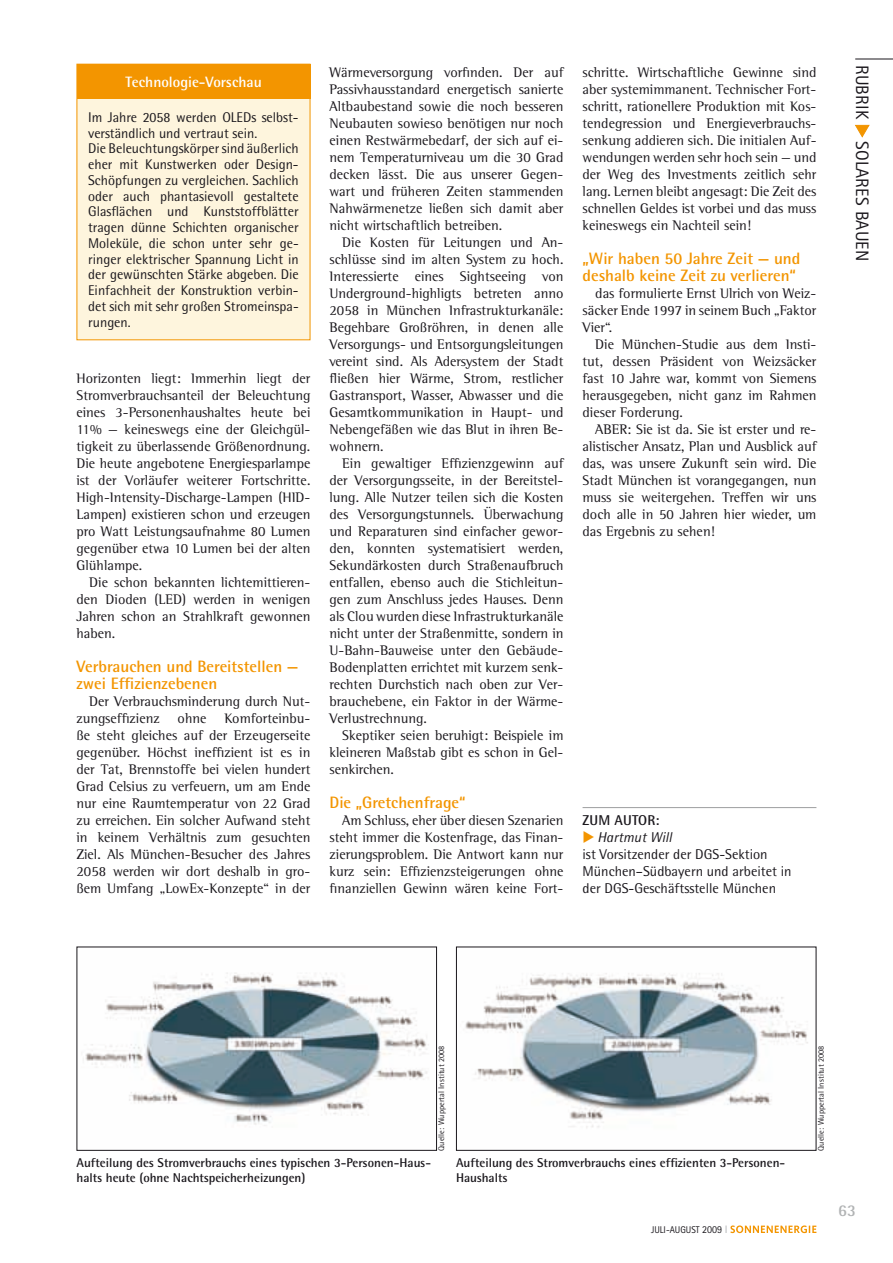
<style>
.page{position:relative;width:893px;height:1263px;background:#fff}
.page>*{position:absolute;margin:0;border:0;box-sizing:border-box;transform-origin:0 0}
.t1{font:18px "Rotis Sans Serif Std";letter-spacing:.01em;color:#1a171c}
.t2{font:700 16.5px/17px "Rotis Semi Sans Std";color:#f39500}
.t3{font:700 16.5px "Rotis Semi Sans Std";color:#b1b3b4}
.t4{font:700 15px "Rotis Semi Sans Std";color:#fff}
.t5{font:14.25px/17px "Rotis Semi Serif Std";color:#1a171c;text-align:justify}
.t6{font:14.25px/17px "Rotis Semi Sans Std";color:#1a171c}
.t7{font:700 14.25px "Rotis Semi Sans Std";letter-spacing:.01em;color:#1a171c}
.t8{font:14.1px/15.8px "Rotis Semi Sans Std";color:#1a171c}
.t9{font:700 12.75px/15px "Rotis Semi Sans Std";color:#1a171c}
.t10{font:9.75px "Rotis Sans Serif Std";color:#1a171c;scale:.95 1}
.t11{font:8.25px "Rotis Semi Sans Std";letter-spacing:.01em;color:#1a171c}
.s1{color:#f39500}
.s2{font-style:italic}
.s3{color:#0076bd}
.s4{font-size:10.65px}
.s5{font-size:10.8px;color:#b1b3b4}
</style>
<div class="page">
<svg style="left:730px;top:1225px;width:86px;height:8px"></svg>
<hr style="left:855px;top:59px;width:38px;height:1px;background:#1a171c">
<svg style="left:855px;top:125px;width:14px;height:12px"></svg>
<hr style="left:583px;top:807px;width:233px;height:1px;background:#9d9ea0">
<img style="left:83px;top:972px;width:346px;height:154px">
<div style="left:77px;top:946px;width:360px;height:205px;border:1px solid #1a171c"></div>
<img style="left:465px;top:973px;width:343px;height:155px">
<div style="left:456px;top:946px;width:360px;height:205px;border:1px solid #1a171c"></div>
<div style="left:77px;top:64px;width:233px;height:276px;background:#fef5dd"></div>
<div style="left:77px;top:64px;width:233px;height:34px;background:#f39500"></div>
<p class="t4" style="left:126px;top:72px;width:138px">Technologie-Vorschau</p>
<p class="t8" style="left:88px;top:109px;width:212px">Im Jahre 2058 werden OLEDs selbst&shy;verständlich und vertraut sein.<br>Die Beleuchtungskörper sind äußerlich eher mit Kunstwerken oder Design-Schöpfungen zu vergleichen. Sachlich oder auch phantasievoll gestaltete Glasflächen und Kunststoffblätter tragen dünne Schichten organischer Moleküle, die schon unter sehr ge&shy;ringer elektrischer Spannung Licht in der gewünschten Stärke abgeben. Die Einfachheit der Konstruktion verbin&shy;det sich mit sehr großen Stromeinspa&shy;rungen.</p>
<p class="t5" style="left:77px;top:369px;width:235px">Horizonten liegt: Immerhin liegt der Stromverbrauchsanteil der Beleuchtung eines 3-Personenhaushaltes heute bei 11% — keineswegs eine der Gleichgül&shy;tigkeit zu überlassende Größenordnung.<br>Die heute angebotene Energiesparlampe ist der Vorläufer weiterer Fortschritte.<br>High-Intensity-Discharge-Lampen (HID-Lampen) existieren schon und erzeugen pro Watt Leistungsaufnahme 80 Lumen gegenüber etwa 10 Lumen bei der alten Glühlampe.</p>
<p class="t5" style="left:77px;top:574px;width:235px;text-indent:13px">Die schon bekannten lichtemittieren&shy;den Dioden (LED) werden in wenigen Jahren schon an Strahlkraft gewonnen haben.</p>
<p class="t2" style="left:77px;top:657px;width:223px">Verbrauchen und Bereitstellen — zwei Effizienzebenen</p>
<p class="t5" style="left:77px;top:693px;width:235px;text-indent:13px">Der Verbrauchsminderung durch Nut&shy;zungseffizienz</p>
<p class="t5" style="left:77px;top:710px;width:235px;text-indent:148px">Komforteinbu&shy;ße steht gleiches auf der Erzeugerseite gegenüber. Höchst ineffizient ist es in der Tat, Brennstoffe bei vielen hundert Grad Celsius zu verfeuern, um am Ende nur eine Raumtemperatur von 22 Grad zu erreichen. Ein solcher Aufwand steht in keinem Verhältnis zum gesuchten Ziel. Als München-Besucher des Jahres 2058 werden wir dort deshalb in gro&shy;ßem Umfang „LowEx-Konzepte“ in der</p>
<p class="t5" style="left:178px;top:710px;width:30px">ohne</p>
<p class="t5" style="left:330px;top:63px;width:235px">Wärmeversorgung vorfinden. Der auf Passivhausstandard energetisch sanierte Altbaubestand sowie die noch besseren Neubauten sowieso benötigen nur noch einen Restwärmebedarf, der sich auf ei&shy;nem Temperaturniveau um die 30 Grad decken lässt. Die aus unserer Gegen&shy;wart und früheren Zeiten stammenden Nahwärmenetze ließen sich damit aber nicht wirtschaftlich betreiben.</p>
<p class="t5" style="left:330px;top:233px;width:235px;text-indent:13px">Die Kosten für Leitungen und An&shy;schlüsse sind im alten System zu hoch.<br>Interessierte eines Sightseeing von Underground-highligts betreten anno 2058 in München Infrastrukturkanäle:<br>Begehbare Großröhren, in denen alle Versorgungs- und Entsorgungsleitungen vereint sind. Als Adersystem der Stadt fließen hier Wärme, Strom, restlicher Gastransport, Wasser, Abwasser und die Gesamtkommunikation in Haupt- und Nebengefäßen wie das Blut in ihren Be&shy;wohnern.</p>
<p class="t5" style="left:330px;top:455px;width:235px;text-indent:13px">Ein gewaltiger Effizienzgewinn auf der Versorgungsseite, in der Bereitstel&shy;lung. Alle Nutzer teilen sich die Kosten des Versorgungstunnels. Überwachung und Reparaturen sind einfacher gewor&shy;den, konnten systematisiert werden, Sekundärkosten durch Straßenaufbruch entfallen, ebenso auch die Stichleitun&shy;gen zum Anschluss jedes Hauses. Denn als Clou wurden diese Infrastrukturkanäle nicht unter der Straßenmitte, sondern in U-Bahn-Bauweise unter den Gebäude-Bodenplatten errichtet mit kurzem senk&shy;rechten Durchstich nach oben zur Ver&shy;brauchebene, ein Faktor in der Wärme-Verlustrechnung.</p>
<p class="t5" style="left:330px;top:727px;width:235px;text-indent:13px">Skeptiker seien beruhigt: Beispiele im kleineren Maßstab gibt es schon in Gel&shy;senkirchen.</p>
<p class="t2" style="left:330px;top:794px;width:138px">Die „Gretchenfrage“</p>
<p class="t5" style="left:330px;top:812px;width:235px;text-indent:13px">Am Schluss, eher über diesen Szenarien steht immer die Kostenfrage, das Finan&shy;zierungsproblem. Die Antwort kann nur kurz sein: Effizienzsteigerungen ohne finanziellen Gewinn wären keine Fort-</p>
<p class="t5" style="left:583px;top:63px;width:235px">schritte. Wirtschaftliche Gewinne sind aber systemimmanent. Technischer Fort&shy;schritt, rationellere Produktion mit Kos&shy;tendegression und Energieverbrauchs&shy;senkung addieren sich. Die initialen Auf&shy;wendungen werden sehr hoch sein — und der Weg des Investments zeitlich sehr lang. Lernen bleibt angesagt: Die Zeit des schnellen Geldes ist vorbei und das muss keineswegs ein Nachteil sein!</p>
<p class="t2" style="left:583px;top:249px;width:219px">„Wir haben 50 Jahre Zeit — und deshalb keine Zeit zu verlieren“</p>
<p class="t5" style="left:583px;top:284px;width:235px;text-indent:13px">das formulierte Ernst Ulrich von Weiz&shy;säcker Ende 1997 in seinem Buch „Faktor Vier“.</p>
<p class="t5" style="left:583px;top:335px;width:235px;text-indent:13px">Die München-Studie aus dem Insti&shy;tut, dessen Präsident von Weizsäcker fast 10 Jahre war, kommt von Siemens herausgegeben, nicht ganz im Rahmen dieser Forderung.</p>
<p class="t5" style="left:583px;top:420px;width:235px;text-indent:13px">ABER: Sie ist da. Sie ist erster und re&shy;alistischer Ansatz, Plan und Ausblick auf das, was unsere Zukunft sein wird. Die Stadt München ist vorangegangen, nun muss sie weitergehen. Treffen wir uns doch alle in 50 Jahren hier wieder, um das Ergebnis zu sehen!</p>
<p class="t7" style="left:583px;top:811px;width:78px">Zum Autor:</p>
<p class="t6" style="left:583px;top:829px;width:210px"><span class="s1">◆</span> <span class="s2">Hartmut Will<br></span>ist Vorsitzender der DGS-Sektion<br>München–Südbayern und arbeitet in der DGS-Geschäftsstelle München</p>
<p class="t1" style="left:873px;top:65px;width:198px;rotate:90deg">RU BRI K <span class="s3">◆</span> SOLARES BAU EN</p>
<p class="t9" style="left:77px;top:1155px;width:356px">Aufteilung des Stromverbrauchs eines typischen 3-Personen-Haus&shy;halts heute (ohne Nachtspeicherheizungen)</p>
<p class="t11" style="left:437px;top:1151px;width:107px;rotate:-90deg">Quelle: Wuppertal Institut 2008</p>
<p class="t9" style="left:456px;top:1155px;width:331px">Aufteilung des Stromverbrauchs eines effizienten 3-Personen-<br>Haushalts</p>
<p class="t10" style="left:651px;top:1223px;width:80px">JULI-AUGUST <span class="s4">2009</span> <span class="s5">I</span></p>
<p class="t11" style="left:816px;top:1151px;width:107px;rotate:-90deg">Quelle: Wuppertal Institut 2008</p>
<p class="t3" style="left:838px;top:1200px;width:19px">63</p>
</div>
